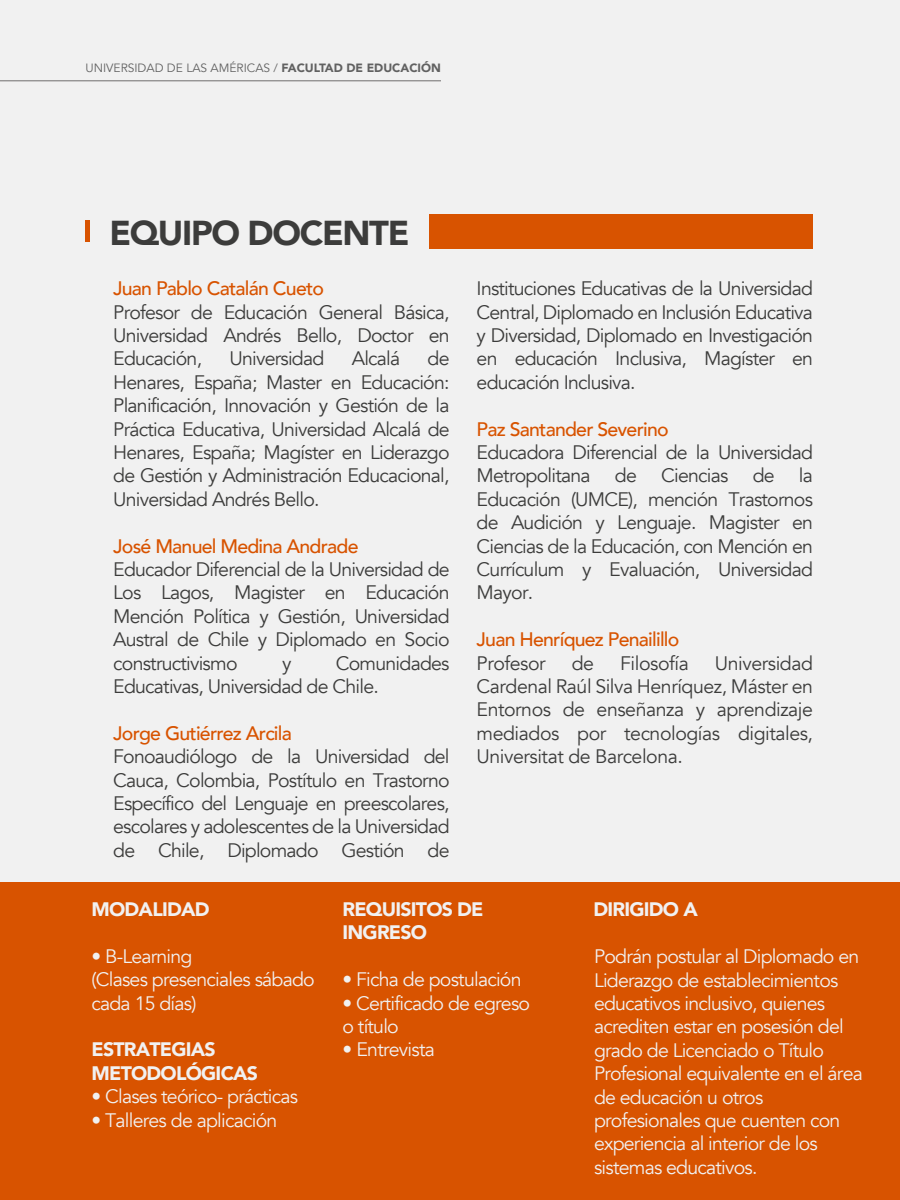
<style>
.page{position:relative;width:900px;height:1200px;background:#f1f1f1}
.page>*{position:absolute;margin:0;border:0;box-sizing:border-box;transform-origin:0 0}
.t1{font:900 34.5px "Avenir";letter-spacing:-.04em;color:#3c3c3b}
.t2{font:19.5px/23.4px "Avenir";letter-spacing:-.04em;color:#3c3c3b;text-align:justify}
.t3{font:19.5px/23.4px "Avenir";letter-spacing:-.04em;color:#f1f1f1}
.t4{font:500 19.5px "Avenir";letter-spacing:-.04em;color:#d85300}
.t5{font:900 19.5px/23.4px "Avenir";letter-spacing:-.04em;color:#f1f1f1}
.t6{font:12px "Avenir";color:#616161}
.s1{font-weight:900}
</style>
<div class="page">
<div style="left:0;top:882px;width:900px;height:318px;background:#d85300"></div>
<hr style="left:0;top:81px;width:441px;height:1px;background:#706e6e">
<div style="left:85px;top:220px;width:5px;height:22px;background:#d85300"></div>
<div style="left:429px;top:214px;width:384px;height:35px;background:#d85300"></div>
<p class="t6" style="left:86px;top:61px;width:357px">UNIVERSIDAD DE LAS AMÉRICAS / <span class="s1">FACULTAD DE EDUCACIÓN</span></p>
<h1 class="t1" style="left:110px;top:203px;width:301px">EQUIPO DOCENTE</h1>
<p class="t4" style="left:113px;top:272px;width:212px">Juan Pablo Catalán Cueto</p>
<p class="t2" style="left:113px;top:301px;width:338px">Profesor de Educación General Básica, Universidad Andrés Bello, Doctor en Educación,</p>
<p class="t2" style="left:113px;top:347px;width:338px;text-indent:314px">de Henares, España; Master en Educación:<br>Planificación, Innovación y Gestión de la Práctica Educativa, Universidad Alcalá de Henares, España; Magíster en Liderazgo de Gestión y Administración Educacional, Universidad Andrés Bello.</p>
<p class="t4" style="left:113px;top:529px;width:247px">José Manuel Medina Andrade</p>
<p class="t2" style="left:113px;top:558px;width:338px">Educador Diferencial de la Universidad de Los Lagos, Magister en Educación Mención Política y Gestión, Universidad Austral de Chile y Diplomado en Socio constructivismo</p>
<p class="t2" style="left:229px;top:347px;width:96px">Universidad</p>
<p class="t2" style="left:352px;top:347px;width:50px">Alcalá</p>
<p class="t2" style="left:113px;top:652px;width:338px;text-indent:223px">Comunidades<br>Educativas, Universidad de Chile.</p>
<p class="t4" style="left:113px;top:716px;width:180px">Jorge Gutiérrez Arcila</p>
<p class="t2" style="left:113px;top:745px;width:338px">Fonoaudiólogo de la Universidad del Cauca, Colombia, Postítulo en Trastorno Específico del Lenguaje en preescolares, escolares y adolescentes de la Universidad de Chile, Diplomado Gestión de</p>
<p class="t2" style="left:282px;top:652px;width:11px">y</p>
<p class="t2" style="left:477px;top:277px;width:338px">Instituciones Educativas de la Universidad Central, Diplomado en Inclusión Educativa y Diversidad, Diplomado en Investigación en educación Inclusiva, Magíster en educación Inclusiva.</p>
<p class="t4" style="left:477px;top:412px;width:194px">Paz Santander Severino</p>
<p class="t2" style="left:477px;top:441px;width:338px">Educadora Diferencial de la Universidad Metropolitana de Ciencias de la Educación (UMCE), mención Trastornos de Audición y Lenguaje. Magister en Ciencias de la Educación, con Mención en Currículum y Evaluación, Universidad Mayor.</p>
<p class="t4" style="left:477px;top:623px;width:204px">Juan Henríquez Penailillo</p>
<p class="t2" style="left:477px;top:652px;width:71px">Profesor</p>
<p class="t2" style="left:572px;top:652px;width:24px">de</p>
<p class="t2" style="left:620px;top:652px;width:70px">Filosofía</p>
<p class="t2" style="left:477px;top:652px;width:338px;text-indent:238px">Universidad Cardenal Raúl Silva Henríquez, Máster en Entornos de enseñanza y aprendizaje mediados por tecnologías digitales, Universitat de Barcelona.</p>
<p class="t5" style="left:92px;top:897px;width:120px">MODALIDAD</p>
<p class="t3" style="left:92px;top:945px;width:225px"><span class="s1">•</span> B-Learning<br>(Clases presenciales sábado cada 15 días)</p>
<p class="t5" style="left:92px;top:1037px;width:168px">ESTRATEGIAS<br>METODOLÓGICAS</p>
<p class="t3" style="left:92px;top:1085px;width:208px"><span class="s1">•</span> Clases teórico- prácticas</p>
<p class="t3" style="left:92px;top:1108px;width:187px"><span class="s1">•</span> Talleres de aplicación</p>
<p class="t5" style="left:343px;top:897px;width:143px">REQUISITOS DE<br>INGRESO</p>
<p class="t3" style="left:343px;top:968px;width:181px"><span class="s1">•</span> Ficha de postulación</p>
<p class="t3" style="left:343px;top:991px;width:189px"><span class="s1">•</span> Certificado de egreso o título</p>
<p class="t3" style="left:343px;top:1038px;width:94px"><span class="s1">•</span> Entrevista</p>
<p class="t5" style="left:594px;top:897px;width:106px">DIRIGIDO A</p>
<p class="t3" style="left:594px;top:945px;width:270px">Podrán postular al Diplomado en<br>Liderazgo de establecimientos educativos inclusivo, quienes acrediten estar en posesión del grado de Licenciado o Título<br>Profesional equivalente en el área de educación u otros profesionales que cuenten con experiencia al interior de los sistemas educativos.</p>
</div>
